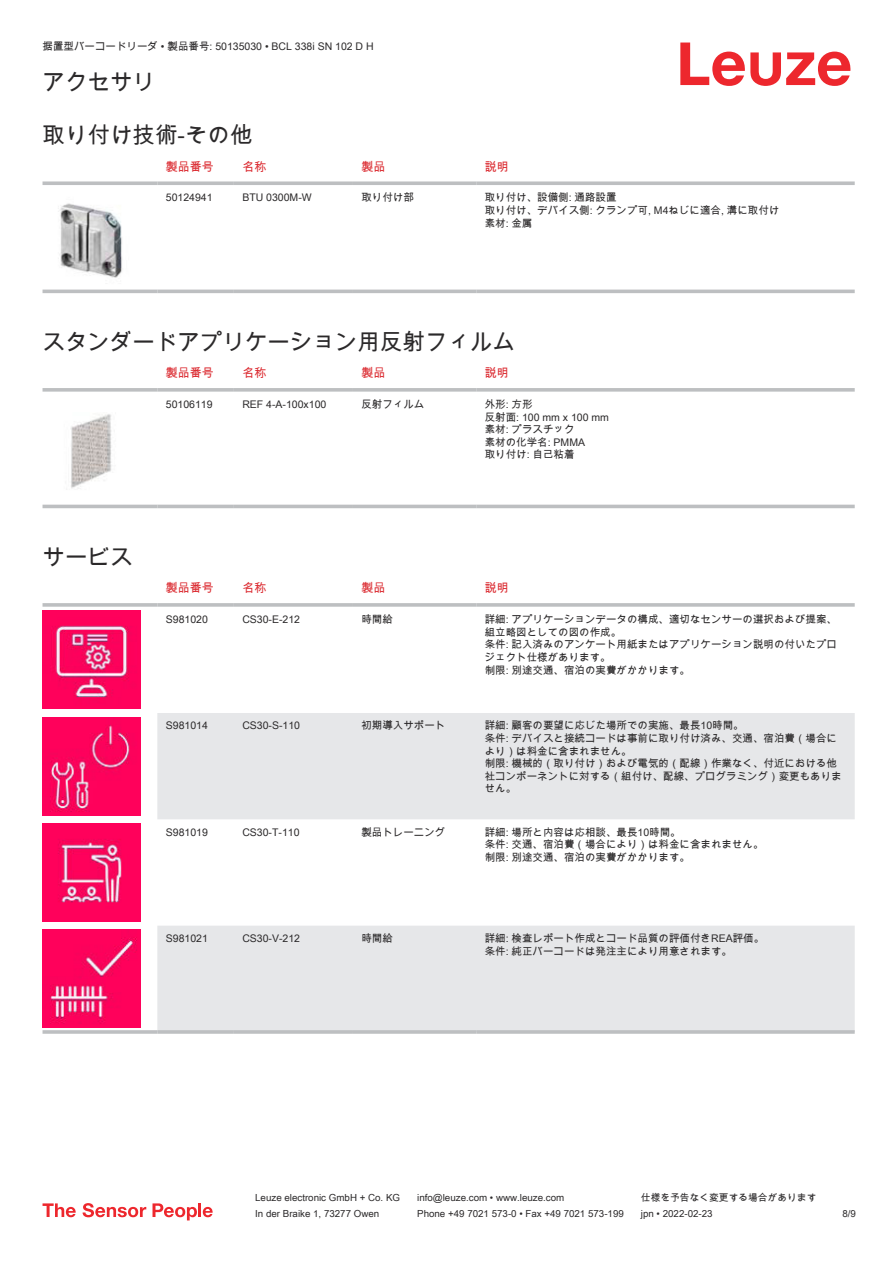
<style>
.page{position:relative;width:893px;height:1263px;background:#fff}
.page>*{position:absolute;margin:0;border:0;box-sizing:border-box;transform-origin:0 0}
.t1{font:22.5px "Arial Unicode MS";color:#2b292a}
.t2{font:12px "Arial Unicode MS";color:#db2a30}
.t3{font:10.5px/12.6px "Arial Unicode MS";color:#2b292a}
.t4{font:9.75px "Arial Unicode MS";color:#2b292a}
</style>
<div class="page">
<svg style="left:680px;top:43px;width:170px;height:43px"></svg>
<svg style="left:43px;top:289px;width:812px;height:5px;fill:#efeff0"></svg>
<svg style="left:43px;top:181px;width:114px;height:4px"></svg>
<svg style="left:157px;top:181px;width:77px;height:4px"></svg>
<svg style="left:234px;top:181px;width:119px;height:4px"></svg>
<svg style="left:353px;top:181px;width:123px;height:4px"></svg>
<svg style="left:476px;top:181px;width:379px;height:4px;background:#c4c6c8"></svg>
<hr style="left:43px;top:290px;width:114px;height:3px;background:#bdbfc1">
<hr style="left:157px;top:290px;width:77px;height:3px;background:#bdbfc1">
<hr style="left:234px;top:290px;width:119px;height:3px;background:#bdbfc1">
<hr style="left:353px;top:290px;width:123px;height:3px;background:#bdbfc1">
<hr style="left:476px;top:290px;width:379px;height:3px;background:#bdbfc1">
<img style="left:58px;top:203px;width:64px;height:75px">
<div style="left:43px;top:504px;width:812px;height:5px;background:#eeefef"></div>
<svg style="left:43px;top:388px;width:114px;height:4px"></svg>
<svg style="left:157px;top:388px;width:77px;height:4px"></svg>
<svg style="left:234px;top:388px;width:119px;height:4px"></svg>
<svg style="left:353px;top:388px;width:123px;height:4px"></svg>
<svg style="left:476px;top:388px;width:379px;height:4px;background:#c3c5c7"></svg>
<hr style="left:43px;top:505px;width:114px;height:3px;background:#bdbfc1">
<hr style="left:157px;top:505px;width:77px;height:3px;background:#bdbfc1">
<hr style="left:234px;top:505px;width:119px;height:3px;background:#bdbfc1">
<hr style="left:353px;top:505px;width:123px;height:3px;background:#bdbfc1">
<hr style="left:476px;top:505px;width:379px;height:3px;background:#bdbfc1">
<img style="left:71px;top:414px;width:41px;height:75px">
<svg style="left:157px;top:713px;width:698px;height:317px;fill:#e6e7e9"></svg>
<svg style="left:43px;top:603px;width:114px;height:4px"></svg>
<hr style="left:157px;top:603px;width:77px;height:4px;background:#c5c7c8">
<svg style="left:234px;top:603px;width:119px;height:4px"></svg>
<svg style="left:353px;top:603px;width:123px;height:4px"></svg>
<hr style="left:476px;top:603px;width:379px;height:4px;background:#c5c7c8">
<hr style="left:43px;top:1030px;width:114px;height:4px;background:#bdbfc1">
<hr style="left:157px;top:1030px;width:77px;height:4px;background:#c4c6c8">
<hr style="left:234px;top:1030px;width:119px;height:4px;background:#bdbfc1">
<hr style="left:353px;top:1030px;width:123px;height:4px;background:#bdbfc1">
<hr style="left:476px;top:1030px;width:379px;height:4px;background:#c4c6c8">
<img style="left:43px;top:611px;width:97px;height:98px">
<img style="left:43px;top:717px;width:97px;height:98px">
<img style="left:43px;top:823px;width:97px;height:98px">
<img style="left:43px;top:930px;width:97px;height:98px">
<svg style="left:43px;top:1203px;width:33px;height:14px"></svg>
<svg style="left:83px;top:1203px;width:63px;height:14px"></svg>
<svg style="left:153px;top:1203px;width:44px;height:17px"></svg>
<hr style="left:198px;top:1203px;width:3px;height:14px;background:#ed272d">
<svg style="left:203px;top:1207px;width:10px;height:10px"></svg>
<p class="t3" style="left:43px;top:40px;width:333px">据置型バーコードリーダ • 製品番号: 50135030 • BCL 338i SN 102 D H</p>
<h1 class="t1" style="left:43px;top:66px;width:114px">アクセサリ</h1>
<h1 class="t1" style="left:43px;top:119px;width:211px">取り付け技術-その他</h1>
<p class="t2" style="left:166px;top:158px;width:49px">製品番号</p>
<p class="t2" style="left:242px;top:158px;width:25px">名称</p>
<p class="t2" style="left:361px;top:158px;width:25px">製品</p>
<p class="t2" style="left:485px;top:158px;width:25px">説明</p>
<p class="t3" style="left:166px;top:191px;width:48px">50124941</p>
<p class="t3" style="left:242px;top:191px;width:71px">BTU 0300M-W</p>
<p class="t3" style="left:361px;top:191px;width:54px">取り付け部</p>
<p class="t3" style="left:485px;top:191px;width:296px">取り付け、設備側: 通路設置<br>取り付け、デバイス側: クランプ可, M4ねじに適合, 溝に取付け素材: 金属</p>
<h1 class="t1" style="left:43px;top:325px;width:474px">スタンダードアプリケーション用反射フィルム</h1>
<p class="t2" style="left:166px;top:364px;width:49px">製品番号</p>
<p class="t2" style="left:242px;top:364px;width:25px">名称</p>
<p class="t2" style="left:361px;top:364px;width:25px">製品</p>
<p class="t2" style="left:485px;top:364px;width:25px">説明</p>
<p class="t3" style="left:166px;top:398px;width:48px">50106119</p>
<p class="t3" style="left:242px;top:398px;width:86px">REF 4-A-100x100</p>
<p class="t3" style="left:361px;top:398px;width:64px">反射フィルム</p>
<p class="t3" style="left:485px;top:398px;width:126px">外形: 方形<br>反射面: 100 mm x 100 mm素材: プラスチック<br>素材の化学名: PMMA<br>取り付け: 自己粘着</p>
<h1 class="t1" style="left:43px;top:540px;width:91px">サービス</h1>
<p class="t2" style="left:166px;top:579px;width:49px">製品番号</p>
<p class="t2" style="left:242px;top:579px;width:25px">名称</p>
<p class="t2" style="left:361px;top:579px;width:25px">製品</p>
<p class="t2" style="left:485px;top:579px;width:25px">説明</p>
<p class="t3" style="left:166px;top:613px;width:44px">S981020</p>
<p class="t3" style="left:242px;top:613px;width:59px">CS30-E-212</p>
<p class="t3" style="left:361px;top:613px;width:33px">時間給</p>
<p class="t3" style="left:485px;top:613px;width:354px">詳細: アプリケーションデータの構成、適切なセンサーの選択および提案、組立略 図としての図の作成。<br>条件: 記入済みのアンケート用紙またはアプリケーション説明の付いたプロジェク ト仕様があります。<br>制限: 別途交通、宿泊の実費がかかります。</p>
<p class="t3" style="left:166px;top:719px;width:44px">S981014</p>
<p class="t3" style="left:242px;top:719px;width:59px">CS30-S-110</p>
<p class="t3" style="left:361px;top:719px;width:85px">初期導入サポート</p>
<p class="t3" style="left:485px;top:719px;width:359px">詳細: 顧客の要望に応じた場所での実施、最長10時間。<br>条件: デバイスと接続コードは事前に取り付け済み、交通、宿泊費（場合により） は料金に含まれません。<br>制限: 機械的（取り付け）および電気的（配線）作業なく、付近における他社コン ポーネントに対する（組付け、配線、プログラミング）変更もありません。</p>
<p class="t3" style="left:166px;top:825px;width:44px">S981019</p>
<p class="t3" style="left:242px;top:825px;width:59px">CS30-T-110</p>
<p class="t3" style="left:361px;top:825px;width:85px">製品トレーニング</p>
<p class="t3" style="left:485px;top:825px;width:280px">詳細: 場所と内容は応相談、最長10時間。<br>条件: 交通、宿泊費（場合により）は料金に含まれません。制限: 別途交通、宿泊の実費がかかります。</p>
<p class="t3" style="left:166px;top:932px;width:44px">S981021</p>
<p class="t3" style="left:242px;top:932px;width:59px">CS30-V-212</p>
<p class="t3" style="left:361px;top:932px;width:33px">時間給</p>
<p class="t3" style="left:485px;top:932px;width:281px">詳細: 検査レポート作成とコード品質の評価付きREA評価。条件: 純正バーコードは発注主により用意されます。</p>
<p class="t4" style="left:255px;top:1191px;width:146px">Leuze electronic GmbH + Co. KG</p>
<p class="t4" style="left:417px;top:1191px;width:149px">info@leuze.com • www.leuze.com</p>
<p class="t4" style="left:641px;top:1191px;width:177px">仕様を予告なく変更する場合があります</p>
<p class="t4" style="left:255px;top:1206px;width:126px">In der Braike 1, 73277 Owen</p>
<p class="t4" style="left:417px;top:1206px;width:208px">Phone +49 7021 573-0 • Fax +49 7021 573-199</p>
<p class="t4" style="left:641px;top:1206px;width:73px">jpn • 2022-02-23</p>
<p class="t4" style="left:842px;top:1206px;width:15px">8 /9</p>
</div>
